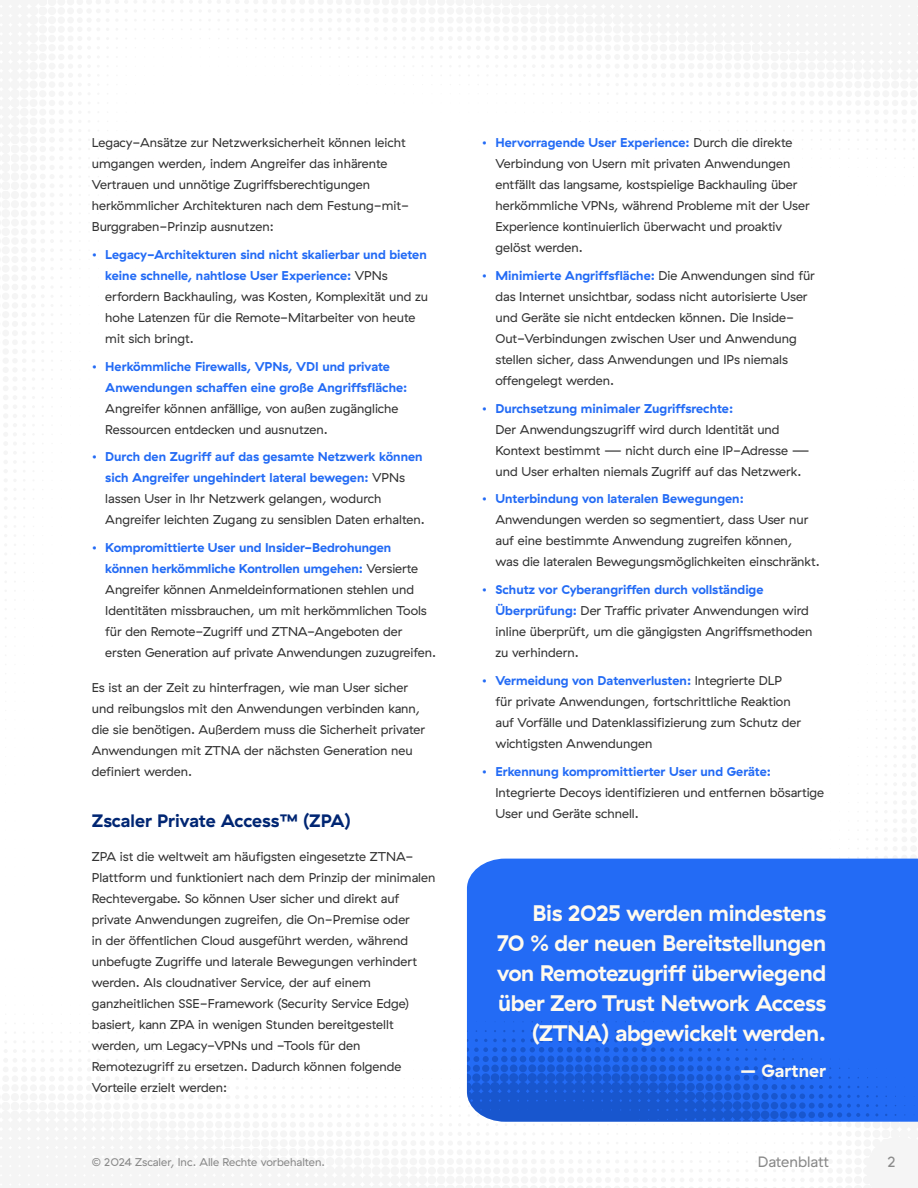
<style>
.page{position:relative;width:918px;height:1188px;background:#fff}
.page>*{position:absolute;margin:0;border:0;box-sizing:border-box;transform-origin:0 0}
.t1{font:700 22.5px/30px "GT Haptik ZS";letter-spacing:-.02em;color:#fffaee;text-align:right}
.t2{font:700 18px "GT Haptik ZS";color:#012673}
.t3{font:700 18px "GT Haptik ZS";color:#fffaee}
.t4{font:15px "GT Haptik ZS";color:#898989}
.t5{font:12.75px/21px "GT Haptik ZS";color:#323232}
.t6{font:700 12.75px/21px "GT Haptik ZS";color:#236bf5}
.t7{font:11.25px "GT Haptik ZS";color:#898989}
.s1{color:#236bf5}
.s2{font-weight:700;color:#236bf5}
.s3{font-weight:400}
</style>
<div class="page">
<div style="left:467px;top:859px;width:451px;height:51px;background:#236bf5"></div>
<svg style="left:467px;top:910px;width:451px;height:212px;background:#2268ee"></svg>
<p class="t5" style="left:92px;top:132px;width:319px">Legacy-Ansätze zur Netzwerksicherheit können leicht umgangen werden, indem Angreifer das inhärente Vertrauen und unnötige Zugriffsberechtigungen herkömmlicher Architekturen nach dem Festung-mit-Burggraben-Prinzip ausnutzen:</p>
<p class="t5" style="left:105px;top:244px;width:324px;text-indent:-14px"><span class="s1">•</span> <span class="s2">Legacy-Architekturen sind nicht skalierbar und bieten keine schnelle, nahtlose User Experience:</span> VPNs erfordern Backhauling, was Kosten, Komplexität und zu hohe Latenzen für die Remote-Mitarbeiter von heute mit sich bringt.</p>
<p class="t6" style="left:105px;top:356px;width:304px;text-indent:-14px"><span class="s3">•</span> Herkömmliche Firewalls, VPNs, VDI und private<br>Anwendungen schaffen eine große Angriffsfläche:</p>
<p class="t5" style="left:105px;top:398px;width:295px">Angreifer können anfällige, von außen zugängliche<br>Ressourcen entdecken und ausnutzen.</p>
<p class="t5" style="left:105px;top:446px;width:321px;text-indent:-14px"><span class="s1">•</span> <span class="s2">Durch den Zugriff auf das gesamte Netzwerk können sich Angreifer ungehindert lateral bewegen:</span> VPNs lassen User in Ihr Netzwerk gelangen, wodurch Angreifer leichten Zugang zu sensiblen Daten erhalten.</p>
<p class="t5" style="left:105px;top:537px;width:332px;text-indent:-14px"><span class="s1">•</span> <span class="s2">Kompromittierte User und Insider-Bedrohungen können herkömmliche Kontrollen umgehen:</span> Versierte Angreifer können Anmeldeinformationen stehlen und Identitäten missbrauchen, um mit herkömmlichen Tools für den Remote-Zugriff und ZTNA-Angeboten der ersten Generation auf private Anwendungen zuzugreifen.</p>
<p class="t5" style="left:92px;top:677px;width:335px">Es ist an der Zeit zu hinterfragen, wie man User sicher und reibungslos mit den Anwendungen verbinden kann, die sie benötigen. Außerdem muss die Sicherheit privater Anwendungen mit ZTNA der nächsten Generation neu definiert werden.</p>
<h2 class="t2" style="left:92px;top:809px;width:261px">Zscaler Private Access™ (ZPA)</h2>
<p class="t5" style="left:92px;top:846px;width:345px">ZPA ist die weltweit am häufigsten eingesetzte ZTNA-Plattform und funktioniert nach dem Prinzip der minimalen Rechtevergabe. So können User sicher und direkt auf private Anwendungen zugreifen, die On-Premise oder<br>in der öffentlichen Cloud ausgeführt werden, während unbefugte Zugriffe und laterale Bewegungen verhindert werden. Als cloudnativer Service, der auf einem ganzheitlichen SSE-Framework (Security Service Edge) basiert, kann ZPA in wenigen Stunden bereitgestellt werden, um Legacy-VPNs und -Tools für den Remotezugriff zu ersetzen. Dadurch können folgende Vorteile erzielt werden:</p>
<p class="t5" style="left:495px;top:132px;width:316px;text-indent:-14px"><span class="s1">•</span> <span class="s2">Hervorragende User Experience:</span> Durch die direkte Verbindung von Usern mit privaten Anwendungen entfällt das langsame, kostspielige Backhauling über herkömmliche VPNs, während Probleme mit der User Experience kontinuierlich überwacht und proaktiv gelöst werden.</p>
<p class="t5" style="left:495px;top:265px;width:321px;text-indent:-14px"><span class="s1">•</span> <span class="s2">Minimierte Angriffsfläche:</span> Die Anwendungen sind für das Internet unsichtbar, sodass nicht autorisierte User und Geräte sie nicht entdecken können. Die Inside-Out-Verbindungen zwischen User und Anwendung stellen sicher, dass Anwendungen und IPs niemals offengelegt werden.</p>
<p class="t5" style="left:495px;top:398px;width:316px;text-indent:-14px"><span class="s1">•</span> <span class="s2">Durchsetzung minimaler Zugriffsrechte:<br></span>Der Anwendungszugriff wird durch Identität und Kontext bestimmt — nicht durch eine IP-Adresse — und User erhalten niemals Zugriff auf das Netzwerk.</p>
<p class="t5" style="left:495px;top:488px;width:326px;text-indent:-14px"><span class="s1">•</span> <span class="s2">Unterbindung von lateralen Bewegungen:<br></span>Anwendungen werden so segmentiert, dass User nur auf eine bestimmte Anwendung zugreifen können,<br>was die lateralen Bewegungsmöglichkeiten einschränkt.</p>
<p class="t5" style="left:495px;top:579px;width:319px;text-indent:-14px"><span class="s1">•</span> <span class="s2">Schutz vor Cyberangriffen durch vollständige Überprüfung:</span> Der Traffic privater Anwendungen wird inline überprüft, um die gängigsten Angriffsmethoden zu verhindern.</p>
<p class="t5" style="left:495px;top:670px;width:307px;text-indent:-14px"><span class="s1">•</span> <span class="s2">Vermeidung von Datenverlusten:</span> Integrierte DLP für private Anwendungen, fortschrittliche Reaktion auf Vorfälle und Datenklassifizierung zum Schutz der wichtigsten Anwendungen</p>
<p class="t5" style="left:495px;top:761px;width:330px;text-indent:-14px"><span class="s1">•</span> <span class="s2">Erkennung kompromittierter User und Geräte:<br></span>Integrierte Decoys identifizieren und entfernen bösartige<br>User und Geräte schnell.</p>
<h1 class="t1" style="left:497px;top:898px;width:331px">Bis 2025 werden mindestens<br>70 % der neuen Bereitstellungen von Remotezugriff überwiegend über Zero Trust Network Access (ZTNA) abgewickelt werden.</h1>
<h2 class="t3" style="left:740px;top:1060px;width:88px">– Gartner</h2>
<p class="t7" style="left:92px;top:1156px;width:235px">© 2024 Zscaler, Inc. Alle Rechte vorbehalten.</p>
<p class="t4" style="left:758px;top:1153px;width:73px">Datenblatt</p>
<p class="t4" style="left:887px;top:1153px;width:10px">2</p>
</div>
